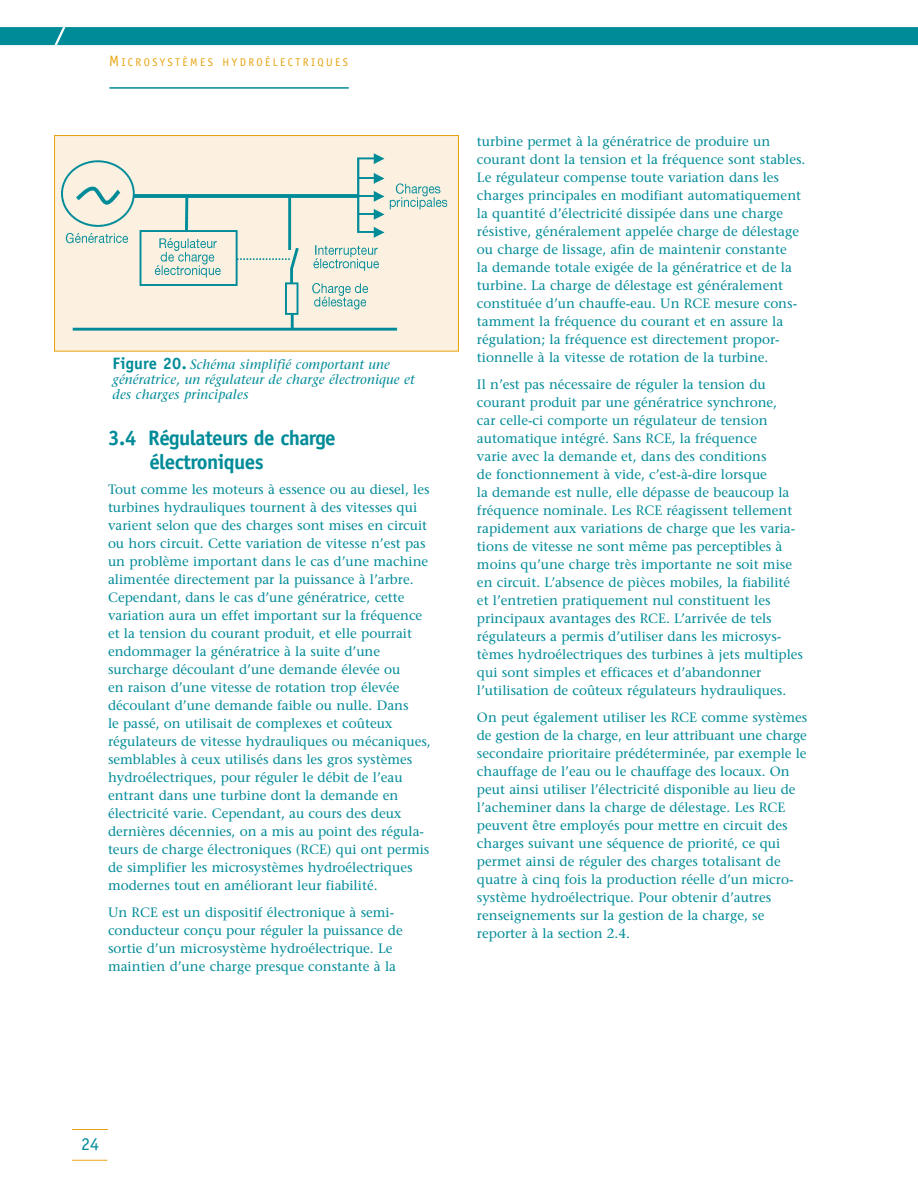
<style>
.page{position:relative;width:918px;height:1188px;background:#fff}
.page>*{position:absolute;margin:0;border:0;box-sizing:border-box;transform-origin:0 0}
.t1{font:700 21px/24px "Officina Sans";letter-spacing:-.03em;color:#008b98}
.t2{font:18px "Officina Sans";color:#008b98}
.t3{font:13.5px/18px "Stone Serif";color:#008b98}
.t4{font:italic 13.5px/15px "Stone Serif";letter-spacing:.01em;color:#008b98}
.t5{font:11.25px "Officina Sans";letter-spacing:.215em;color:#e7a513}
.s1{font-size:15px}
.s2{font-family:"Officina Sans";font-weight:700;font-style:normal;font-size:16.5px}
</style>
<div class="page">
<hr style="left:110px;top:87px;width:239px;height:2px;background:#008b98">
<hr style="left:72px;top:1129px;width:36px;height:1px;background:#e7a513">
<hr style="left:72px;top:1160px;width:35px;height:1px;background:#e7a513">
<div style="left:0;top:27px;width:918px;height:18px;background:#008b98"></div>
<img style="left:56px;top:137px;width:401px;height:210px">
<div style="left:54px;top:135px;width:405px;height:217px;border:1px solid #e7a513"></div>
<p class="t5" style="left:109px;top:58px;width:240px"><span class="s1">M</span>ICROSYSTÈMES HYDROÉLECTRIQUES</p>
<p class="t4" style="left:113px;top:358px;width:304px"><span class="s2">Figure 20.</span> Schéma simplifié comportant une génératrice, un régulateur de charge électronique et des charges principales</p>
<h1 class="t1" style="left:149px;top:427px;width:188px;text-indent:-41px">3.4 Régulateurs de charge électroniques</h1>
<p class="t3" style="left:108px;top:482px;width:324px">Tout comme les moteurs à essence ou au diesel, les turbines hydrauliques tournent à des vitesses qui varient selon que des charges sont mises en circuit ou hors circuit. Cette variation de vitesse n’est pas un problème important dans le cas d’une machine alimentée directement par la puissance à l’arbre.<br>Cependant, dans le cas d’une génératrice, cette variation aura un effet important sur la fréquence et la tension du courant produit, et elle pourrait endommager la génératrice à la suite d’une surcharge découlant d’une demande élevée ou<br>en raison d’une vitesse de rotation trop élevée découlant d’une demande faible ou nulle. Dans<br>le passé, on utilisait de complexes et coûteux régulateurs de vitesse hydrauliques ou mécaniques, semblables à ceux utilisés dans les gros systèmes hydroélectriques, pour réguler le débit de l’eau entrant dans une turbine dont la demande en électricité varie. Cependant, au cours des deux dernières décennies, on a mis au point des régula&shy;teurs de charge électroniques (RCE) qui ont permis de simplifier les microsystèmes hydroélectriques modernes tout en améliorant leur fiabilité.</p>
<p class="t3" style="left:108px;top:905px;width:296px">Un RCE est un dispositif électronique à semi&shy;conducteur conçu pour réguler la puissance de sortie d’un microsystème hydroélectrique. Le maintien d’une charge presque constante à la</p>
<p class="t3" style="left:477px;top:134px;width:330px">turbine permet à la génératrice de produire un courant dont la tension et la fréquence sont stables.<br>Le régulateur compense toute variation dans les charges principales en modifiant automatiquement la quantité d’électricité dissipée dans une charge résistive, généralement appelée charge de délestage ou charge de lissage, afin de maintenir constante<br>la demande totale exigée de la génératrice et de la turbine. La charge de délestage est généralement constituée d’un chauffe-eau. Un RCE mesure cons&shy;tamment la fréquence du courant et en assure la régulation; la fréquence est directement propor&shy;tionnelle à la vitesse de rotation de la turbine.</p>
<p class="t3" style="left:477px;top:377px;width:328px">Il n’est pas nécessaire de réguler la tension du courant produit par une génératrice synchrone,<br>car celle-ci comporte un régulateur de tension automatique intégré. Sans RCE, la fréquence<br>varie avec la demande et, dans des conditions<br>de fonctionnement à vide, c’est-à-dire lorsque<br>la demande est nulle, elle dépasse de beaucoup la fréquence nominale. Les RCE réagissent tellement rapidement aux variations de charge que les varia&shy;tions de vitesse ne sont même pas perceptibles à moins qu’une charge très importante ne soit mise en circuit. L’absence de pièces mobiles, la fiabilité et l’entretien pratiquement nul constituent les principaux avantages des RCE. L’arrivée de tels régulateurs a permis d’utiliser dans les microsys&shy;tèmes hydroélectriques des turbines à jets multiples qui sont simples et efficaces et d’abandonner l’utilisation de coûteux régulateurs hydrauliques.</p>
<p class="t3" style="left:477px;top:710px;width:332px">On peut également utiliser les RCE comme systèmes de gestion de la charge, en leur attribuant une charge secondaire prioritaire prédéterminée, par exemple le chauffage de l’eau ou le chauffage des locaux. On peut ainsi utiliser l’électricité disponible au lieu de l’acheminer dans la charge de délestage. Les RCE peuvent être employés pour mettre en circuit des charges suivant une séquence de priorité, ce qui permet ainsi de réguler des charges totalisant de quatre à cinq fois la production réelle d’un micro&shy;système hydroélectrique. Pour obtenir d’autres renseignements sur la gestion de la charge, se reporter à la section 2.4.</p>
<h2 class="t2" style="left:81px;top:1137px;width:19px">24</h2>
</div>
